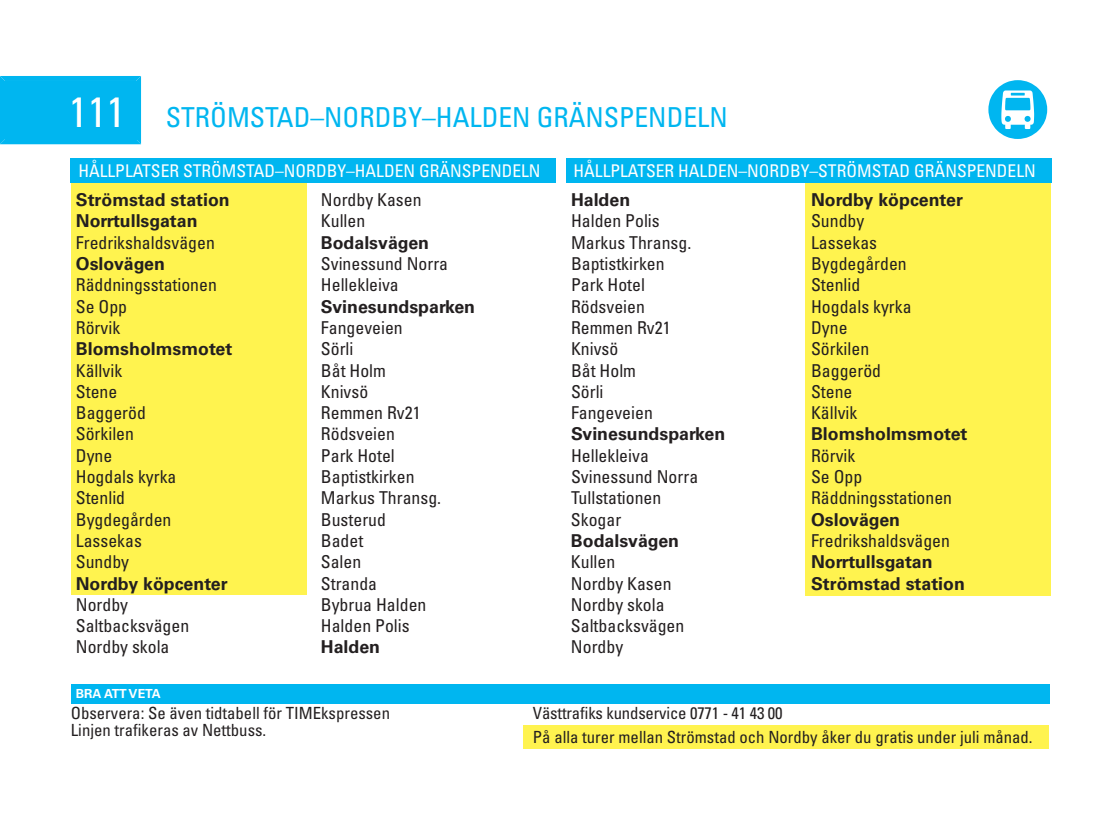
<style>
.page{position:relative;width:1120px;height:815px;background:#fff}
.page>*{position:absolute;margin:0;border:0;box-sizing:border-box;transform-origin:0 0}
.t1{font:80px "VT Pikto";color:#00b6f0}
.t2{font:condensed 27.5px "Univers";color:#00b6f0}
.t3{font:condensed 17.75px "Univers";color:#231f20}
.t4{font:700 17.75px "Univers LT";color:#231f20}
.t5{font:condensed 17.5px "Univers";color:#fff}
.t6{font:condensed 16.75px/17px "Univers";color:#231f20}
.t7{font:700 12.5px "Univers LT";color:#fff}
.s1{font-size:42.5px;color:#fff}
</style>
<div class="page">
<div style="left:71px;top:182px;width:235px;height:413px;background:#fff34f"></div>
<div style="left:805px;top:182px;width:246px;height:413px;background:#fff34f"></div>
<div style="left:0;top:76px;width:141px;height:68px;background:#00b6f0"></div>
<div style="left:566px;top:158px;width:485px;height:25px;background:#00b6f0"></div>
<div style="left:71px;top:158px;width:485px;height:25px;background:#00b6f0"></div>
<div style="left:71px;top:684px;width:978px;height:19px;background:#00b6f0"></div>
<div style="left:523px;top:725px;width:525px;height:24px;background:#fff34f"></div>
<h2 class="t2" style="left:69px;top:100px;width:660px"><span class="s1">111</span> STRÖMSTAD–NORDBY–HALDEN GRÄNSPENDELN</h2>
<h1 class="t1" style="left:988px;top:65px;width:61px">d</h1>
<p class="t5" style="left:78px;top:160px;width:464px">HÅLLPLATSER STRÖMSTAD–NORDBY–HALDEN GRÄNSPENDELN</p>
<p class="t5" style="left:573px;top:160px;width:464px">HÅLLPLATSER HALDEN–NORDBY–STRÖMSTAD GRÄNSPENDELN</p>
<p class="t4" style="left:76px;top:189px;width:155px">Strömstad station</p>
<p class="t3" style="left:321px;top:189px;width:102px">Nordby Kasen</p>
<p class="t4" style="left:571px;top:189px;width:61px">Halden</p>
<p class="t4" style="left:811px;top:189px;width:153px">Nordby köpcenter</p>
<p class="t4" style="left:76px;top:211px;width:123px">Norrtullsgatan</p>
<p class="t3" style="left:321px;top:210px;width:46px">Kullen</p>
<p class="t3" style="left:571px;top:210px;width:90px">Halden Polis</p>
<p class="t3" style="left:811px;top:210px;width:55px">Sundby</p>
<p class="t3" style="left:76px;top:231px;width:140px">Fredrikshaldsvägen</p>
<p class="t4" style="left:321px;top:232px;width:110px">Bodalsvägen</p>
<p class="t3" style="left:571px;top:231px;width:122px">Markus Thransg.</p>
<p class="t3" style="left:811px;top:231px;width:68px">Lassekas</p>
<p class="t4" style="left:76px;top:253px;width:91px">Oslovägen</p>
<p class="t3" style="left:321px;top:252px;width:129px">Svinessund Norra</p>
<p class="t3" style="left:571px;top:252px;width:95px">Baptistkirken</p>
<p class="t3" style="left:811px;top:252px;width:97px">Bygdegården</p>
<p class="t3" style="left:76px;top:274px;width:143px">Räddningsstationen</p>
<p class="t3" style="left:321px;top:274px;width:79px">Hellekleiva</p>
<p class="t3" style="left:571px;top:274px;width:75px">Park Hotel</p>
<p class="t3" style="left:811px;top:274px;width:51px">Stenlid</p>
<p class="t3" style="left:76px;top:295px;width:53px">Se Opp</p>
<p class="t4" style="left:321px;top:296px;width:156px">Svinesundsparken</p>
<p class="t3" style="left:571px;top:295px;width:75px">Rödsveien</p>
<p class="t3" style="left:811px;top:295px;width:102px">Hogdals kyrka</p>
<p class="t3" style="left:76px;top:316px;width:46px">Rörvik</p>
<p class="t3" style="left:321px;top:316px;width:83px">Fangeveien</p>
<p class="t3" style="left:571px;top:316px;width:101px">Remmen Rv21</p>
<p class="t3" style="left:811px;top:316px;width:38px">Dyne</p>
<p class="t4" style="left:76px;top:339px;width:158px">Blomsholmsmotet</p>
<p class="t3" style="left:321px;top:338px;width:34px">Sörli</p>
<p class="t3" style="left:571px;top:338px;width:49px">Knivsö</p>
<p class="t3" style="left:811px;top:338px;width:60px">Sörkilen</p>
<p class="t3" style="left:76px;top:359px;width:48px">Källvik</p>
<p class="t3" style="left:321px;top:359px;width:67px">Båt Holm</p>
<p class="t3" style="left:571px;top:359px;width:67px">Båt Holm</p>
<p class="t3" style="left:811px;top:359px;width:72px">Baggeröd</p>
<p class="t3" style="left:76px;top:380px;width:43px">Stene</p>
<p class="t3" style="left:321px;top:380px;width:49px">Knivsö</p>
<p class="t3" style="left:571px;top:380px;width:34px">Sörli</p>
<p class="t3" style="left:811px;top:380px;width:43px">Stene</p>
<p class="t3" style="left:76px;top:402px;width:72px">Baggeröd</p>
<p class="t3" style="left:321px;top:402px;width:101px">Remmen Rv21</p>
<p class="t3" style="left:571px;top:402px;width:83px">Fangeveien</p>
<p class="t3" style="left:811px;top:402px;width:48px">Källvik</p>
<p class="t3" style="left:76px;top:423px;width:60px">Sörkilen</p>
<p class="t3" style="left:321px;top:423px;width:75px">Rödsveien</p>
<p class="t4" style="left:571px;top:424px;width:156px">Svinesundsparken</p>
<p class="t4" style="left:811px;top:424px;width:158px">Blomsholmsmotet</p>
<p class="t3" style="left:76px;top:444px;width:38px">Dyne</p>
<p class="t3" style="left:321px;top:444px;width:75px">Park Hotel</p>
<p class="t3" style="left:571px;top:444px;width:79px">Hellekleiva</p>
<p class="t3" style="left:811px;top:444px;width:46px">Rörvik</p>
<p class="t3" style="left:76px;top:465px;width:102px">Hogdals kyrka</p>
<p class="t3" style="left:321px;top:465px;width:95px">Baptistkirken</p>
<p class="t3" style="left:571px;top:465px;width:129px">Svinessund Norra</p>
<p class="t3" style="left:811px;top:465px;width:53px">Se Opp</p>
<p class="t3" style="left:76px;top:487px;width:51px">Stenlid</p>
<p class="t3" style="left:321px;top:487px;width:122px">Markus Thransg.</p>
<p class="t3" style="left:571px;top:487px;width:92px">Tullstationen</p>
<p class="t3" style="left:811px;top:487px;width:143px">Räddningsstationen</p>
<p class="t3" style="left:76px;top:508px;width:97px">Bygdegården</p>
<p class="t3" style="left:321px;top:508px;width:67px">Busterud</p>
<p class="t3" style="left:571px;top:508px;width:52px">Skogar</p>
<p class="t4" style="left:811px;top:509px;width:91px">Oslovägen</p>
<p class="t3" style="left:76px;top:529px;width:68px">Lassekas</p>
<p class="t3" style="left:321px;top:529px;width:44px">Badet</p>
<p class="t4" style="left:571px;top:530px;width:110px">Bodalsvägen</p>
<p class="t3" style="left:811px;top:529px;width:140px">Fredrikshaldsvägen</p>
<p class="t3" style="left:76px;top:551px;width:55px">Sundby</p>
<p class="t3" style="left:321px;top:551px;width:42px">Salen</p>
<p class="t3" style="left:571px;top:551px;width:46px">Kullen</p>
<p class="t4" style="left:811px;top:552px;width:123px">Norrtullsgatan</p>
<p class="t4" style="left:76px;top:573px;width:153px">Nordby köpcenter</p>
<p class="t3" style="left:321px;top:572px;width:58px">Stranda</p>
<p class="t3" style="left:571px;top:572px;width:102px">Nordby Kasen</p>
<p class="t4" style="left:811px;top:573px;width:155px">Strömstad station</p>
<p class="t3" style="left:76px;top:593px;width:54px">Nordby</p>
<p class="t3" style="left:321px;top:593px;width:107px">Bybrua Halden</p>
<p class="t3" style="left:571px;top:593px;width:95px">Nordby skola</p>
<p class="t3" style="left:76px;top:615px;width:115px">Saltbacksvägen</p>
<p class="t3" style="left:321px;top:615px;width:90px">Halden Polis</p>
<p class="t3" style="left:571px;top:615px;width:115px">Saltbacksvägen</p>
<p class="t3" style="left:76px;top:636px;width:95px">Nordby skola</p>
<p class="t4" style="left:321px;top:637px;width:61px">Halden</p>
<p class="t3" style="left:571px;top:636px;width:54px">Nordby</p>
<p class="t7" style="left:76px;top:686px;width:86px">BRA ATT VETA</p>
<p class="t6" style="left:71px;top:705px;width:321px">Observera: Se även tidtabell för TIMEkspressen<br>Linjen trafikeras av Nettbuss.</p>
<p class="t6" style="left:533px;top:701px;width:501px;line-height:23.8px;text-indent:50px">Västtrafik kundservice 0771 - 41 43 00.<br>På alla turer mellan Strömstad och Nordby åker du gratis under juli månad.</p>
<p class="t6" style="left:533px;top:704px;width:251px">Västtrafiks kundservice 0771 - 41 43 00</p>
</div>
